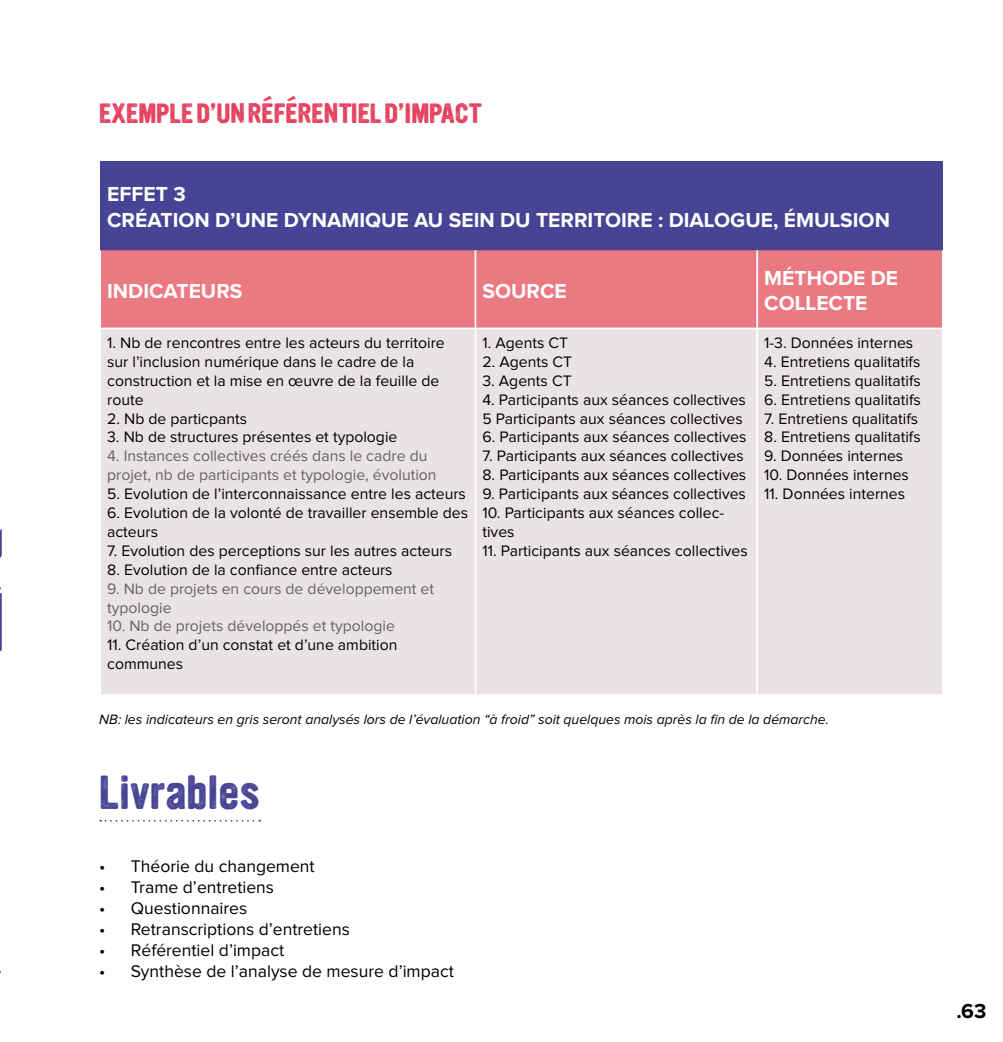
<style>
.page{position:relative;width:1003px;height:1042px;background:#fff}
.page>*{position:absolute;margin:0;border:0;box-sizing:border-box;transform-origin:0 0}
.t1{font:42px "YWFT Ultramagnetic Rough Bold One";color:#484495}
.t2{font:24.5px "YWFT Ultramagnetic Rough Bold One";color:#e4405d}
.t3{font:700 21px/25.2px "Proxima Nova";color:#fff}
.t4{font:700 21px "Proxima Nova";color:#000}
.t5{font:17.5px "Proxima Nova";color:#000}
.t6{font:15.75px/18.9px "Proxima Nova";color:#000}
.t7{font:15.75px/18.9px "Proxima Nova";color:#646363}
.t8{font:italic 14px "Proxima Nova";color:#000}
</style>
<div class="page">
<div style="left:100px;top:161px;width:842px;height:89px;background:#484495"></div>
<div style="left:101px;top:250px;width:840px;height:78px;background:#eb7982"></div>
<div style="left:101px;top:329px;width:840px;height:365px;background:#e9e4e3"></div>
<hr style="left:474px;top:250px;width:2px;height:78px;background:#fff">
<hr style="left:756px;top:250px;width:1px;height:78px;background:#fff">
<hr style="left:474px;top:329px;width:2px;height:365px;background:#fff">
<hr style="left:756px;top:329px;width:1px;height:365px;background:#fff">
<svg style="left:100px;top:820px;width:160px;height:1px"></svg>
<svg style="left:0;top:528px;width:2px;height:123px"></svg>
<h2 class="t2" style="left:99px;top:101px;width:384px">EXEMPLE D’UN RÉFÉRENTIEL D’IMPACT</h2>
<h3 class="t3" style="left:107px;top:182px;width:784px">EFFET 3<br>CRÉATION D’UNE DYNAMIQUE AU SEIN DU TERRITOIRE : DIALOGUE, ÉMULSION</h3>
<h3 class="t3" style="left:107px;top:279px;width:137px">INDICATEURS</h3>
<h3 class="t3" style="left:482px;top:279px;width:86px">SOURCE</h3>
<p class="t6" style="left:107px;top:334px;width:339px">1. Nb de rencontres entre les acteurs du territoire sur l’inclusion numérique dans le cadre de la construction et la mise en œuvre de la feuille de route</p>
<p class="t6" style="left:107px;top:409px;width:141px">2. Nb de particpants</p>
<p class="t6" style="left:107px;top:428px;width:292px">3. Nb de structures présentes et typologie</p>
<p class="t7" style="left:107px;top:447px;width:331px">4. Instances collectives créés dans le cadre du projet, nb de participants et typologie, évolution</p>
<p class="t6" style="left:107px;top:485px;width:360px">5. Evolution de l’interconnaissance entre les acteurs</p>
<p class="t6" style="left:107px;top:504px;width:362px">6. Evolution de la volonté de travailler ensemble des acteurs</p>
<p class="t6" style="left:107px;top:542px;width:346px">7. Evolution des perceptions sur les autres acteurs</p>
<p class="t6" style="left:107px;top:561px;width:287px">8. Evolution de la confiance entre acteurs</p>
<p class="t7" style="left:107px;top:580px;width:328px">9. Nb de projets en cours de développement et typologie</p>
<p class="t7" style="left:107px;top:617px;width:289px">10. Nb de projets développés et typologie</p>
<p class="t6" style="left:107px;top:636px;width:292px">11. Création d’un constat et d’une ambition communes</p>
<p class="t6" style="left:482px;top:334px;width:87px">1. Agents CT</p>
<p class="t6" style="left:482px;top:353px;width:91px">2. Agents CT</p>
<p class="t6" style="left:482px;top:372px;width:91px">3. Agents CT</p>
<p class="t6" style="left:482px;top:391px;width:265px">4. Participants aux séances collectives<br>5 Participants aux séances collectives</p>
<p class="t6" style="left:482px;top:428px;width:265px">6. Participants aux séances collectives</p>
<p class="t6" style="left:482px;top:447px;width:263px">7. Participants aux séances collectives</p>
<p class="t6" style="left:482px;top:466px;width:265px">8. Participants aux séances collectives</p>
<p class="t6" style="left:482px;top:485px;width:265px">9. Participants aux séances collectives</p>
<p class="t6" style="left:482px;top:504px;width:243px">10. Participants aux séances collec&shy;tives</p>
<p class="t6" style="left:482px;top:542px;width:267px">11. Participants aux séances collectives</p>
<h3 class="t3" style="left:764px;top:266px;width:135px">MÉTHODE DE<br>COLLECTE</h3>
<p class="t6" style="left:764px;top:334px;width:150px">1-3. Données internes</p>
<p class="t6" style="left:764px;top:353px;width:158px">4. Entretiens qualitatifs</p>
<p class="t6" style="left:764px;top:372px;width:158px">5. Entretiens qualitatifs</p>
<p class="t6" style="left:764px;top:391px;width:158px">6. Entretiens qualitatifs</p>
<p class="t6" style="left:764px;top:409px;width:155px">7. Entretiens qualitatifs</p>
<p class="t6" style="left:764px;top:428px;width:158px">8. Entretiens qualitatifs</p>
<p class="t6" style="left:764px;top:447px;width:140px">9. Données internes</p>
<p class="t6" style="left:764px;top:466px;width:146px">10. Données internes</p>
<p class="t6" style="left:764px;top:485px;width:142px">11. Données internes</p>
<p class="t8" style="left:99px;top:713px;width:730px">NB: les indicateurs en gris seront analysés lors de l’évaluation “à froid” soit quelques mois après la fin de la démarche.</p>
<h1 class="t1" style="left:99px;top:769px;width:162px">Livrables</h1>
<p class="t5" style="left:99px;top:858px;width:217px">• Théorie du changement</p>
<p class="t5" style="left:99px;top:879px;width:176px">• Trame d’entretiens</p>
<p class="t5" style="left:99px;top:900px;width:149px">• Questionnaires</p>
<p class="t5" style="left:99px;top:921px;width:252px">• Retranscriptions d’entretiens</p>
<p class="t5" style="left:99px;top:942px;width:186px">• Référentiel d’impact</p>
<p class="t5" style="left:99px;top:963px;width:356px">• Synthèse de l’analyse de mesure d’impact</p>
<h3 class="t4" style="left:955px;top:999px;width:32px">.63</h3>
</div>
